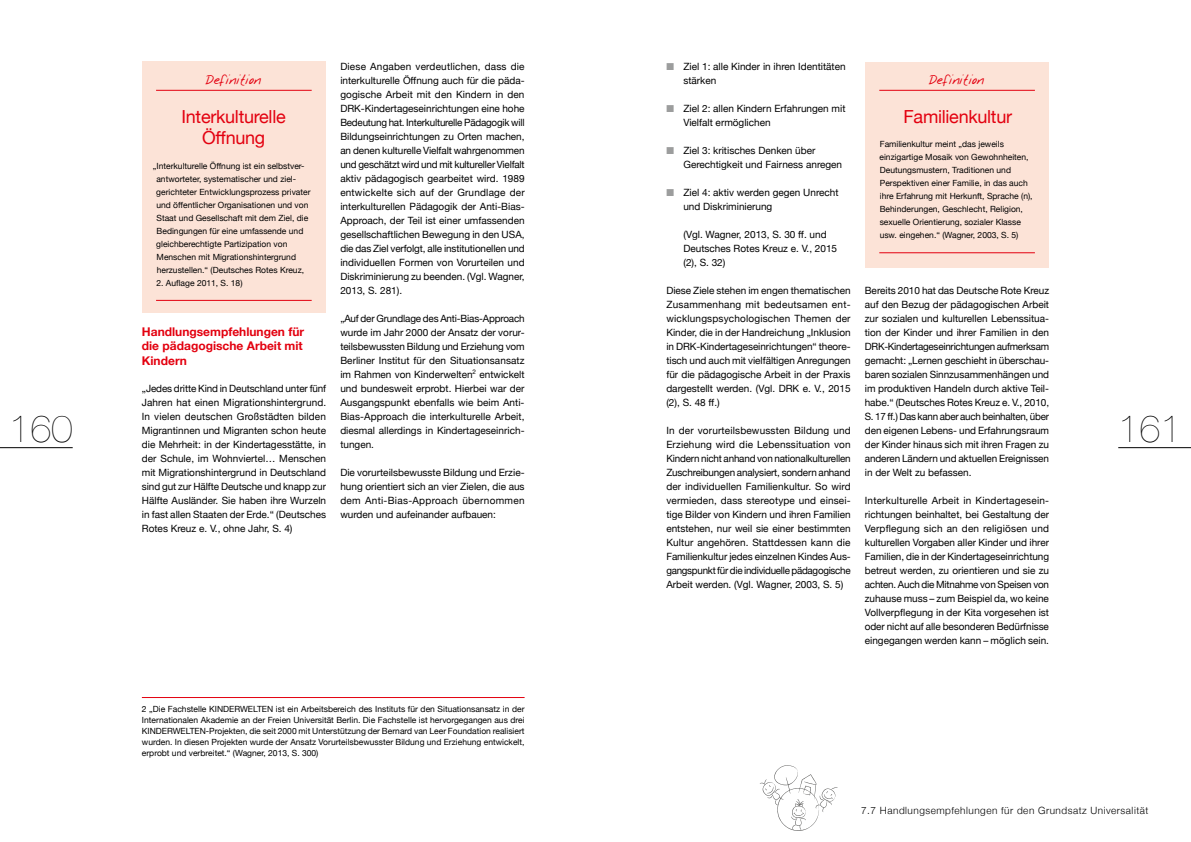
<style>
.page{position:relative;width:1191px;height:842px;background:#fff}
.page>*{position:absolute;margin:0;border:0;box-sizing:border-box;transform-origin:0 0}
.t1{font:200 38px "Helvetica Neue";color:#000}
.Kastentext_h2{font:18px/21.6px "Helvetica Neue";letter-spacing:-.015em;color:#e3000f;text-align:center}
.t2{font:700 12px/14.4px "Helvetica Neue";color:#e3000f;text-align:justify}
.Kastentext_Rubrikent{font:12px "Notepad";color:#e3000f}
.Lauftext{font:10px/14px "Helvetica Neue";color:#000;text-align:justify}
.t3{font:300 10px "Helvetica Neue";letter-spacing:.05em;color:#000}
.Kastentext_letzter{font:8.5px/13px "Helvetica Neue";color:#000}
.s1{color:#9c9d9d}
</style>
<div class="page">
<hr style="left:0;top:447px;width:73px;height:1px;background:#000">
<hr style="left:1118px;top:447px;width:73px;height:1px;background:#000">
<svg style="left:759px;top:765px;width:79px;height:66px"></svg>
<div style="left:142px;top:62px;width:184px;height:251px;background:#fce3d7"></div>
<hr style="left:156px;top:90px;width:156px;height:1px;background:#e3000f">
<hr style="left:156px;top:300px;width:156px;height:1px;background:#e3000f">
<hr style="left:142px;top:697px;width:382px;height:1px;background:#e3000f">
<div style="left:865px;top:62px;width:184px;height:205px;background:#fce3d7"></div>
<hr style="left:879px;top:90px;width:156px;height:1px;background:#e3000f">
<hr style="left:879px;top:252px;width:156px;height:1px;background:#e3000f">
<p class="Lauftext" style="left:340px;top:60px;width:186px">Diese Angaben verdeutlichen, dass die interkulturelle Öffnung auch für die päda&shy;gogische Arbeit mit den Kindern in den DRK-Kindertageseinrichtungen eine hohe Bedeutung hat. Interkulturelle Pädagogik will Bildungseinrichtungen zu Orten machen, an denen kulturelle Vielfalt wahrgenommen und geschätzt wird und mit kultureller Vielfalt aktiv pädagogisch gearbeitet wird. 1989 entwickelte sich auf der Grundlage der interkulturellen Pädagogik der Anti-Bias-Approach, der Teil ist einer umfassenden gesellschaftlichen Bewegung in den USA, die das Ziel verfolgt, alle institutionellen und individuellen Formen von Vorurteilen und Diskriminierung zu beenden. (Vgl. Wagner, 2013, S. 281).</p>
<p class="Lauftext" style="left:340px;top:312px;width:186px">„Auf der Grundlage des Anti-Bias-Approach wurde im Jahr 2000 der Ansatz der vorur&shy;teilsbewussten Bildung und Erziehung vom Berliner Institut für den Situationsansatz im Rahmen von Kinderwelten<sup>2</sup> entwickelt und bundesweit erprobt. Hierbei war der Ausgangspunkt ebenfalls wie beim Anti-Bias-Approach die interkulturelle Arbeit, diesmal allerdings in Kindertageseinrich&shy;tungen.</p>
<p class="Lauftext" style="left:340px;top:466px;width:186px">Die vorurteilsbewusste Bildung und Erzie&shy;hung orientiert sich an vier Zielen, die aus dem Anti-Bias-Approach übernommen wurden und aufeinander aufbauen:</p>
<p class="Lauftext" style="left:683px;top:60px;width:164px;text-indent:-17px"><span class="s1">■</span> Ziel 1: alle Kinder in ihren Identitäten stärken</p>
<p class="Lauftext" style="left:683px;top:102px;width:164px;text-indent:-17px"><span class="s1">■</span> Ziel 2: allen Kindern Erfahrungen mit<br>Vielfalt ermöglichen</p>
<p class="Lauftext" style="left:683px;top:144px;width:160px;text-indent:-17px"><span class="s1">■</span> Ziel 3: kritisches Denken über<br>Gerechtigkeit und Fairness anregen</p>
<p class="Lauftext" style="left:683px;top:186px;width:157px;text-indent:-17px"><span class="s1">■</span> Ziel 4: aktiv werden gegen Unrecht und Diskriminierung</p>
<p class="Lauftext" style="left:683px;top:228px;width:155px;text-align:left">(Vgl. Wagner, 2013, S. 30 ff. und<br>Deutsches Rotes Kreuz e. V., 2015 (2), S. 32)</p>
<p class="Lauftext" style="left:666px;top:284px;width:186px">Diese Ziele stehen im engen thematischen Zusammenhang mit bedeutsamen ent&shy;wicklungspsychologischen Themen der Kinder, die in der Handreichung „Inklusion in DRK-Kindertageseinrichtungen“ theore&shy;tisch und auch mit vielfältigen Anregungen für die pädagogische Arbeit in der Praxis dargestellt werden. (Vgl. DRK e. V., 2015 (2), S. 48 ff.)</p>
<p class="Lauftext" style="left:666px;top:424px;width:186px">In der vorurteilsbewussten Bildung und Erziehung wird die Lebenssituation von Kindern nicht anhand von nationalkulturellen Zuschreibungen analysiert, sondern anhand der individuellen Familienkultur. So wird vermieden, dass stereotype und einsei&shy;tige Bilder von Kindern und ihren Familien entstehen, nur weil sie einer bestimmten Kultur angehören. Stattdessen kann die Familienkultur jedes einzelnen Kindes Aus&shy;gangspunkt für die individuelle pädagogische Arbeit werden. (Vgl. Wagner, 2003, S. 5)</p>
<h2 class="Kastentext_Rubrikent" style="left:205px;top:75px;width:57px">Definition</h2>
<h2 class="Kastentext_h2" style="left:181px;top:107px;width:106px">Interkulturelle<br>Öffnung</h2>
<p class="Kastentext_letzter" style="left:156px;top:160px;width:156px;text-indent:-3px">„Interkulturelle Öffnung ist ein selbstver&shy;antworteter, systematischer und ziel&shy;gerichteter Entwicklungsprozess privater und öffentlicher Organisationen und von Staat und Gesellschaft mit dem Ziel, die Bedingungen für eine umfassende und gleichberechtigte Partizipation von Menschen mit Migrationshintergrund herzustellen.“ (Deutsches Rotes Kreuz,</p>
<p class="Kastentext_letzter" style="left:156px;top:277px;width:87px">2. Auflage 2011, S. 18)</p>
<p class="Kastentext_Rubrikent" style="left:928px;top:75px;width:57px">Definition</p>
<p class="Kastentext_h2" style="left:903px;top:107px;width:110px">Familienkultur</p>
<p class="Kastentext_letzter" style="left:879px;top:138px;width:155px">Familienkultur meint „das jeweils einzigartige Mosaik von Gewohnheiten, Deutungsmustern, Traditionen und Perspektiven einer Familie, in das auch ihre Erfahrung mit Herkunft, Sprache (n), Behinderungen, Geschlecht, Religion, sexuelle Orientierung, sozialer Klasse usw. eingehen.“ (Wagner, 2003, S. 5)</p>
<p class="Lauftext" style="left:865px;top:284px;width:186px">Bereits 2010 hat das Deutsche Rote Kreuz auf den Bezug der pädagogischen Arbeit zur sozialen und kulturellen Lebenssitua&shy;tion der Kinder und ihrer Familien in den DRK-Kindertageseinrichtungen aufmerksam gemacht: „Lernen geschieht in überschau&shy;baren sozialen Sinnzusammenhängen und im produktiven Handeln durch aktive Teil&shy;habe.“ (Deutsches Rotes Kreuz e. V., 2010, S. 17 ff.) Das kann aber auch beinhalten, über den eigenen Lebens- und Erfahrungsraum der Kinder hinaus sich mit ihren Fragen zu anderen Ländern und aktuellen Ereignissen in der Welt zu befassen.</p>
<p class="Lauftext" style="left:865px;top:494px;width:186px">Interkulturelle Arbeit in Kindertagesein&shy;richtungen beinhaltet, bei Gestaltung der Verpflegung sich an den religiösen und kulturellen Vorgaben aller Kinder und ihrer Familien, die in der Kindertageseinrichtung betreut werden, zu orientieren und sie zu achten. Auch die Mitnahme von Speisen von zuhause muss – zum Beispiel da, wo keine Vollverpflegung in der Kita vorgesehen ist oder nicht auf alle besonderen Bedürfnisse eingegangen werden kann – möglich sein.</p>
<h2 class="t2" style="left:142px;top:325px;width:164px">Handlungsempfehlungen für die pädagogische Arbeit mit Kindern</h2>
<p class="Lauftext" style="left:142px;top:382px;width:186px">„Jedes dritte Kind in Deutschland unter fünf Jahren hat einen Migrationshintergrund.<br>In vielen deutschen Großstädten bilden Migrantinnen und Migranten schon heute die Mehrheit: in der Kindertagesstätte, in der Schule, im Wohnviertel… Menschen mit Migrationshintergrund in Deutschland sind gut zur Hälfte Deutsche und knapp zur Hälfte Ausländer. Sie haben ihre Wurzeln in fast allen Staaten der Erde.“ (Deutsches Rotes Kreuz e. V., ohne Jahr, S. 4)</p>
<h1 class="t1" style="left:9px;top:399px;width:65px">160</h1>
<h1 class="t1" style="left:1118px;top:399px;width:65px">161</h1>
<p class="Kastentext_letzter" style="left:142px;top:704px;width:384px;line-height:11px;text-align:justify">2 „Die Fachstelle KINDERWELTEN ist ein Arbeitsbereich des Instituts für den Situationsansatz in der Internationalen Akademie an der Freien Universität Berlin. Die Fachstelle ist hervorgegangen aus drei KINDERWELTEN-Projekten, die seit 2000 mit Unterstützung der Bernard van Leer Foundation realisiert wurden. In diesen Projekten wurde der Ansatz Vorurteilsbewusster Bildung und Erziehung entwickelt, erprobt und verbreitet.“ (Wagner, 2013, S. 300)</p>
<p class="t3" style="left:861px;top:802px;width:289px">7.7 Handlungsempfehlungen für den Grundsatz Universalität</p>
</div>
